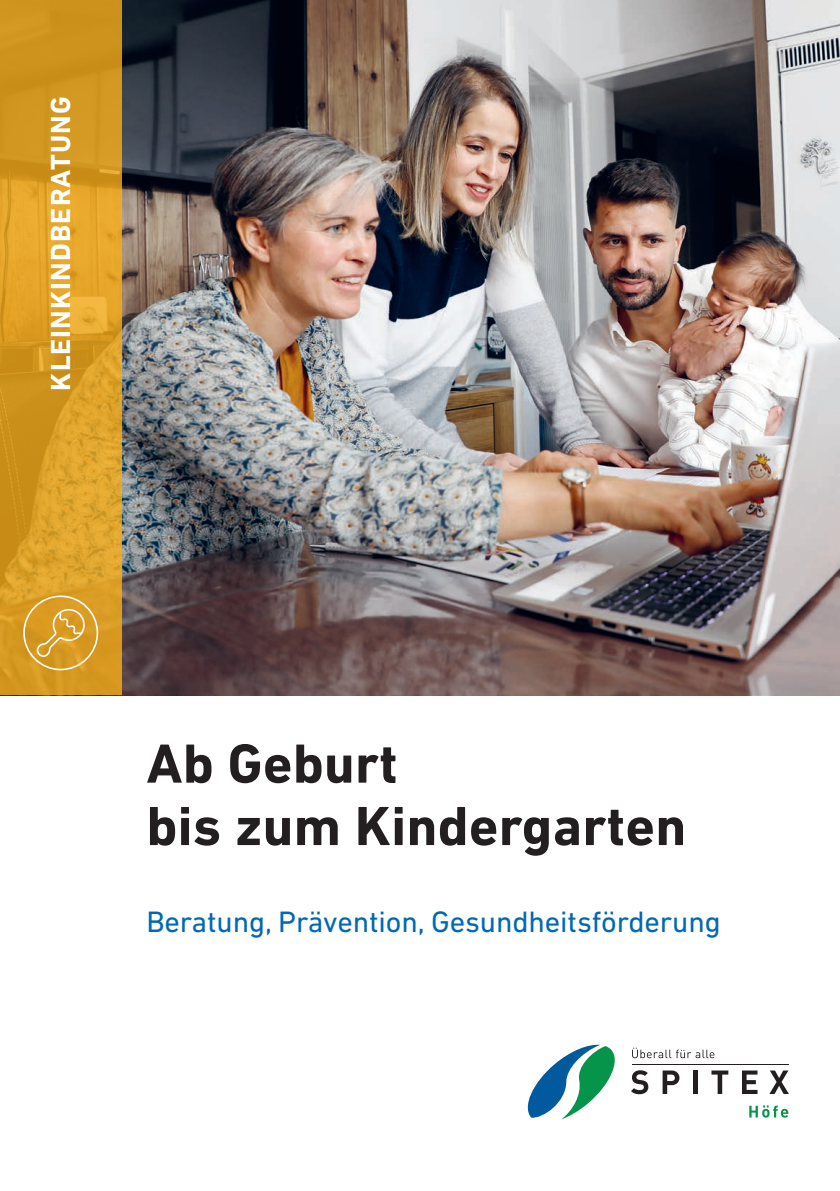
<style>
.page{position:relative;width:840px;height:1191px;background:#fff}
.page>*{position:absolute;margin:0;border:0;box-sizing:border-box;transform-origin:0 0}
.t1{font:700 56px/62.4px "DIN Next LT Pro";letter-spacing:.005em;color:#231f20}
.t2{font:30px "DIN Next LT Pro";letter-spacing:-.005em;color:#0168b5}
.t3{font:700 28px "DIN Next LT Pro";letter-spacing:.04em;color:#fff}
</style>
<div class="page">
<img style="left:121px;top:0;width:718px;height:695px">
<svg style="left:0;top:0;width:121px;height:695px;background:#d89c24"></svg>
<svg style="left:527px;top:1044px;width:88px;height:75px"></svg>
<svg style="left:631px;top:1070px;width:17px;height:24px"></svg>
<svg style="left:662px;top:1070px;width:17px;height:24px"></svg>
<div style="left:692px;top:1070px;width:5px;height:24px;background:#231f20"></div>
<svg style="left:711px;top:1070px;width:17px;height:24px"></svg>
<svg style="left:742px;top:1070px;width:15px;height:24px"></svg>
<svg style="left:769px;top:1070px;width:19px;height:24px"></svg>
<hr style="left:631px;top:1064px;width:157px;height:1px;background:#231f20">
<svg style="left:632px;top:1047px;width:82px;height:11px"></svg>
<svg style="left:749px;top:1105px;width:38px;height:12px"></svg>
<div style="left:23px;top:595px;width:75px;height:75px;border:2px solid #fff;border-radius:50%"></div>
<svg style="left:36px;top:608px;width:51px;height:49px;background:#dda63c"></svg>
<p class="t3" style="left:44px;top:391px;width:296px;rotate:-90deg">KLEINKINDBERATUNG</p>
<h1 class="t1" style="left:146px;top:732px;width:541px">Ab Geburt<br>bis zum Kindergarten</h1>
<p class="t2" style="left:146px;top:905px;width:575px">Beratung, Prävention, Gesundheitsförderung</p>
</div>
